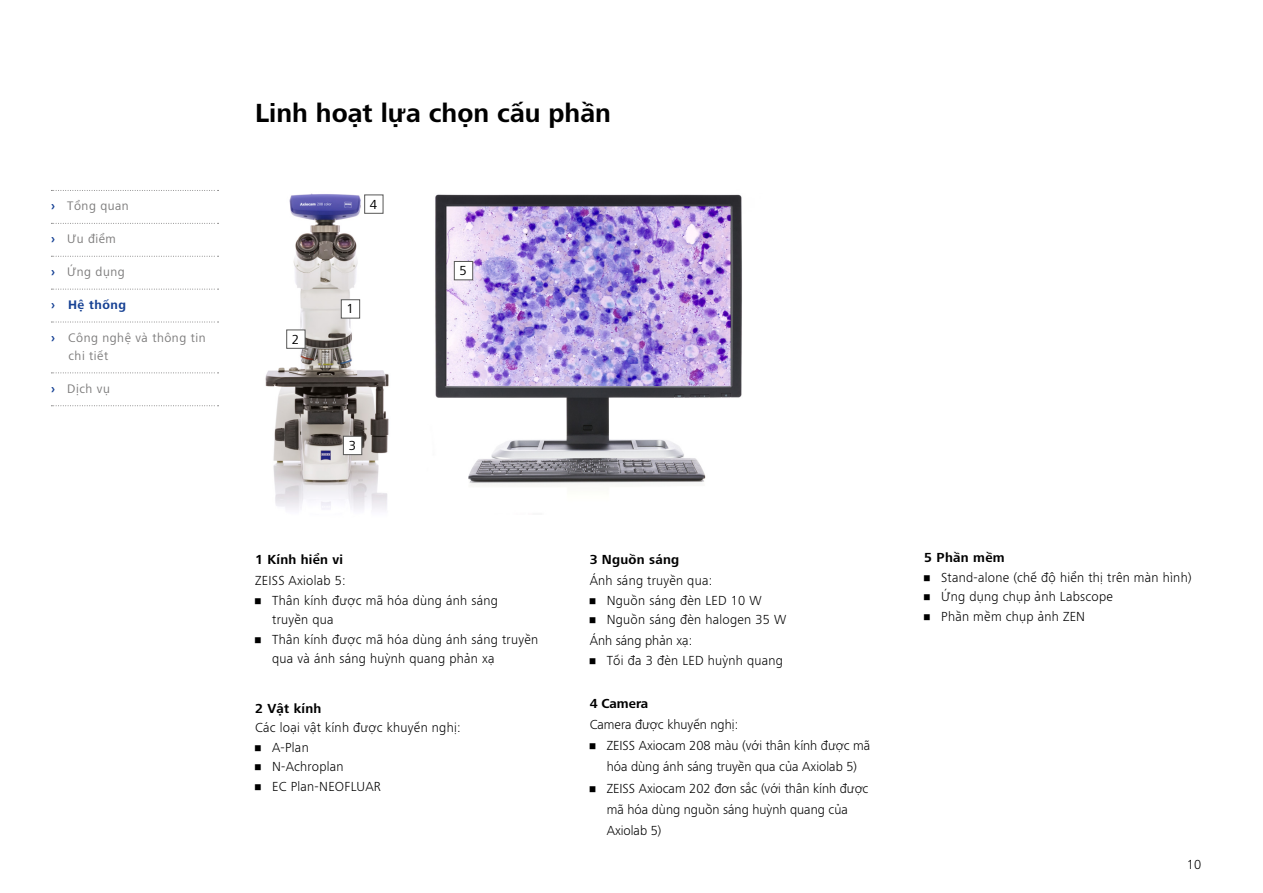
<style>
.page{position:relative;width:1263px;height:893px;background:#fff}
.page>*{position:absolute;margin:0;border:0;box-sizing:border-box;transform-origin:0 0}
.t1{font:700 27px "ZEISS Frutiger Next Viet";color:#000}
.t2{font:300 13.5px/19.5px "ZEISS Frutiger Next Viet";letter-spacing:.02em;color:#000}
.t3{font:300 13.5px/21.3px "ZEISS Frutiger Next Viet";color:#000;text-align:center}
.t4{font:700 13.5px "ZEISS Frutiger Next Viet";letter-spacing:.02em;color:#000}
.t5{font:13.5px "ZEISS Frutiger Next Viet";color:#000}
.t6{font:12.75px/18px "ZEISS Frutiger Next Viet";letter-spacing:.04em;color:#7c7b7b}
.t7{font:700 12.75px "ZEISS Frutiger Next Viet";letter-spacing:.04em;color:#164194}
.s1{font-weight:700;color:#164194}
</style>
<div class="page">
<img style="left:265px;top:193px;width:124px;height:318px">
<img style="left:435px;top:194px;width:307px;height:291px">
<div style="left:341px;top:299px;width:19px;height:19px;background:#fff;border:1px solid #575756"></div>
<div style="left:286px;top:330px;width:19px;height:19px;background:#fff;border:1px solid #575756"></div>
<div style="left:454px;top:261px;width:19px;height:19px;background:#fff;border:1px solid #575756"></div>
<div style="left:343px;top:436px;width:19px;height:19px;background:#fff;border:1px solid #575756"></div>
<div style="left:364px;top:195px;width:19px;height:19px;background:#fff;border:1px solid #575756"></div>
<svg style="left:51px;top:190px;width:168px;height:1px"></svg>
<svg style="left:51px;top:223px;width:168px;height:1px"></svg>
<svg style="left:51px;top:256px;width:168px;height:1px"></svg>
<svg style="left:51px;top:289px;width:168px;height:1px"></svg>
<svg style="left:51px;top:322px;width:168px;height:1px"></svg>
<svg style="left:51px;top:372px;width:168px;height:1px"></svg>
<svg style="left:51px;top:405px;width:168px;height:1px"></svg>
<p class="t6" style="left:51px;top:197px;width:79px"><span class="s1">›</span> Tổng quan</p>
<p class="t6" style="left:51px;top:229px;width:66px"><span class="s1">›</span> Ưu điểm</p>
<p class="t6" style="left:51px;top:262px;width:75px"><span class="s1">›</span> Ứng dụng</p>
<p class="t7" style="left:51px;top:296px;width:77px">› Hệ thống</p>
<p class="t6" style="left:68px;top:328px;width:139px;text-indent:-17px"><span class="s1">›</span> Công nghệ và thông tin chi tiết</p>
<p class="t6" style="left:51px;top:379px;width:60px"><span class="s1">›</span> Dịch vụ</p>
<h1 class="t1" style="left:255px;top:93px;width:357px">Linh hoạt lựa chọn cấu phần</h1>
<p class="t5" style="left:292px;top:330px;width:9px">2</p>
<p class="t5" style="left:370px;top:195px;width:9px">4</p>
<p class="t5" style="left:347px;top:299px;width:9px">1</p>
<p class="t5" style="left:349px;top:436px;width:9px">3</p>
<p class="t5" style="left:460px;top:261px;width:9px">5</p>
<p class="t4" style="left:255px;top:550px;width:90px">1 Kính hiển vi</p>
<p class="t2" style="left:255px;top:570px;width:92px">ZEISS Axiolab 5:</p>
<p class="t2" style="left:272px;top:590px;width:227px;text-indent:-17px">• Thân kính được mã hóa dùng ánh sáng truyền qua</p>
<p class="t2" style="left:272px;top:629px;width:268px;text-indent:-17px">• Thân kính được mã hóa dùng ánh sáng truyền qua và ánh sáng huỳnh quang phản xạ</p>
<p class="t4" style="left:255px;top:699px;width:68px">2 Vật kính</p>
<p class="t2" style="left:255px;top:717px;width:207px">Các loại vật kính được khuyến nghị:</p>
<p class="t2" style="left:255px;top:737px;width:55px">• A-Plan</p>
<p class="t2" style="left:255px;top:756px;width:90px">• N-Achroplan</p>
<p class="t2" style="left:255px;top:776px;width:127px">• EC Plan-NEOFLUAR</p>
<p class="t4" style="left:590px;top:550px;width:91px">3 Nguồn sáng</p>
<p class="t2" style="left:590px;top:570px;width:124px">Ánh sáng truyền qua:</p>
<p class="t2" style="left:590px;top:590px;width:173px">• Nguồn sáng đèn LED 10 W</p>
<p class="t2" style="left:590px;top:608px;width:198px;line-height:21.3px">• Nguồn sáng đèn halogen 35 W<br>Ánh sáng phản xạ:</p>
<p class="t2" style="left:590px;top:650px;width:195px">• Tối đa 3 đèn LED huỳnh quang</p>
<p class="t4" style="left:590px;top:693px;width:60px">4 Camera</p>
<p class="t3" style="left:590px;top:713px;width:150px">Camera được khuyến nghị:</p>
<p class="t3" style="left:590px;top:734px;width:282px">• ZEISS Axiocam 208 màu (với thân kính được mã hóa dùng ánh sáng truyền qua của Axiolab 5)</p>
<p class="t3" style="left:607px;top:777px;width:263px;text-align:left;text-indent:-17px">• ZEISS Axiocam 202 đơn sắc (với thân kính được mã hóa dùng nguồn sáng huỳnh quang của<br>Axiolab 5)</p>
<p class="t4" style="left:924px;top:548px;width:82px">5 Phần mềm</p>
<p class="t2" style="left:924px;top:567px;width:269px">• Stand-alone (chế độ hiển thị trên màn hình)</p>
<p class="t2" style="left:924px;top:586px;width:190px">• Ứng dụng chụp ảnh Labscope</p>
<p class="t2" style="left:924px;top:606px;width:162px">• Phần mềm chụp ảnh ZEN</p>
<p class="t2" style="left:1187px;top:854px;width:16px">10</p>
</div>
